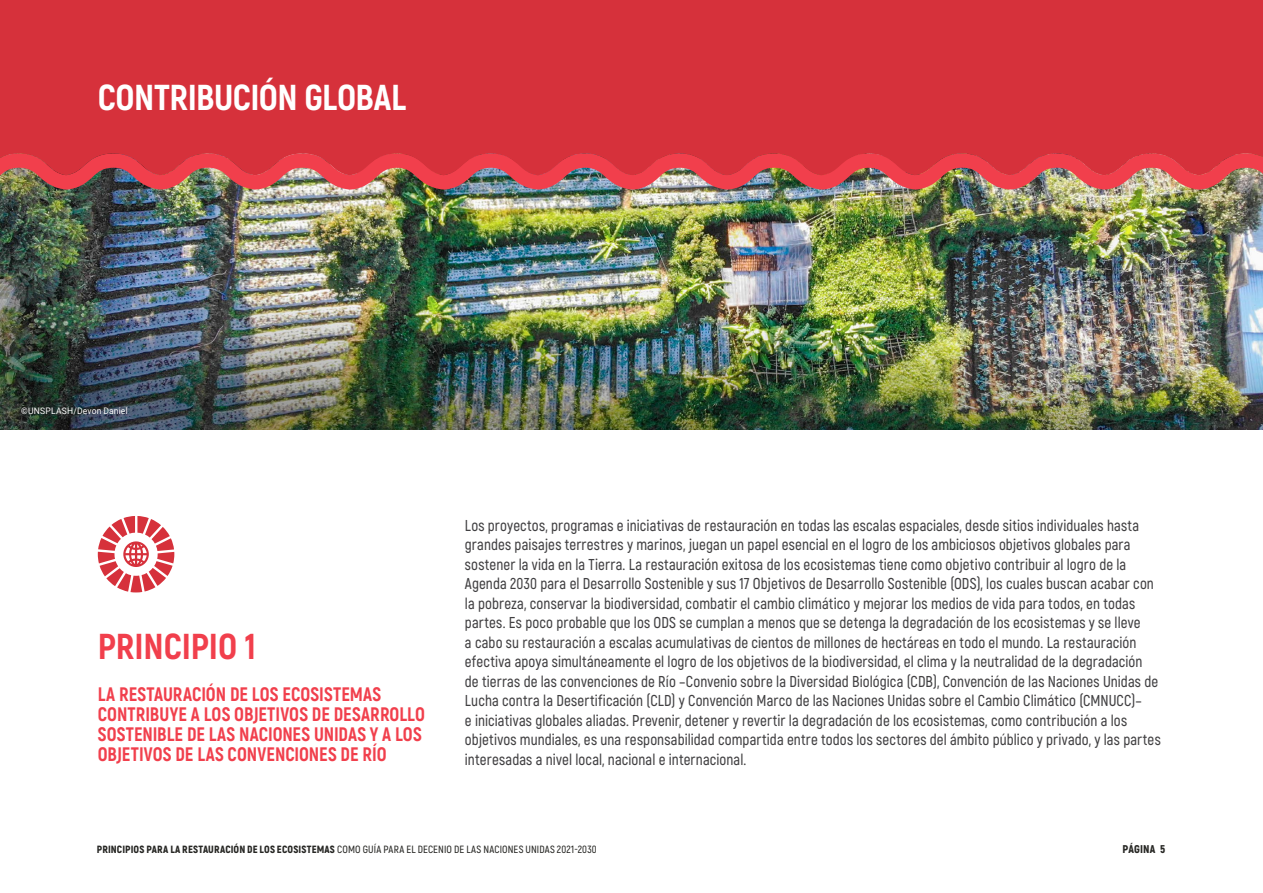
<style>
.page{position:relative;width:1263px;height:893px;background:#fff}
.page>*{position:absolute;margin:0;border:0;box-sizing:border-box;transform-origin:0 0}
.t1{font:800 36px "Akrobat";letter-spacing:-.01em;color:#fff}
.t2{font:800 36px "Akrobat";color:#f13f4c}
.t3{font:800 19.5px/20px "Akrobat";letter-spacing:.005em;color:#f13f4c;scale:.95 1}
.t4{font:600 15.75px/19.5px "Akrobat";letter-spacing:.005em;color:#414042;scale:.95 1}
.t5{font:900 11.25px "Akrobat";letter-spacing:.015em;color:#272724}
.t6{font:600 10.5px "Akrobat";letter-spacing:.015em;color:#272724}
.t7{font:9px "Roboto";letter-spacing:.015em;color:#fff;scale:.95 1}
.s1{font-weight:900}
</style>
<div class="page">
<img style="left:0;top:190px;width:1263px;height:52px">
<img style="left:0;top:242px;width:1263px;height:187px">
<svg style="left:98px;top:516px;width:76px;height:76px"></svg>
<img style="left:0;top:175px;width:1263px;height:15px">
<svg style="left:0;top:0;width:1263px;height:175px;background:#d6323c"></svg>
<h1 class="t1" style="left:98px;top:75px;width:310px">CONTRIBUCIÓN GLOBAL</h1>
<p class="t7" style="left:21px;top:404px;width:113px">©UNSPLASH/Devon Daniel</p>
<h1 class="t2" style="left:98px;top:624px;width:159px">PRINCIPIO 1</h1>
<p class="t3" style="left:98px;top:684px;width:346px">LA RESTAURACIÓN DE LOS ECOSISTEMAS CONTRIBUYE A LOS OBJETIVOS DE DESARROLLO SOSTENIBLE DE LAS NACIONES UNIDAS Y A LOS OBJETIVOS DE LAS CONVENCIONES DE RÍO</p>
<p class="t4" style="left:465px;top:515px;width:734px">Los proyectos, programas e iniciativas de restauración en todas las escalas espaciales, desde sitios individuales hasta grandes paisajes terrestres y marinos, juegan un papel esencial en el logro de los ambiciosos objetivos globales para sostener la vida en la Tierra. La restauración exitosa de los ecosistemas tiene como objetivo contribuir al logro de la Agenda 2030 para el Desarrollo Sostenible y sus 17 Objetivos de Desarrollo Sostenible (ODS), los cuales buscan acabar con la pobreza, conservar la biodiversidad, combatir el cambio climático y mejorar los medios de vida para todos, en todas partes. Es poco probable que los ODS se cumplan a menos que se detenga la degradación de los ecosistemas y se lleve<br>a cabo su restauración a escalas acumulativas de cientos de millones de hectáreas en todo el mundo. La restauración efectiva apoya simultáneamente el logro de los objetivos de la biodiversidad, el clima y la neutralidad de la degradación<br>de tierras de las convenciones de Río –Convenio sobre la Diversidad Biológica (CDB), Convención de las Naciones Unidas de Lucha contra la Desertificación (CLD) y Convención Marco de las Naciones Unidas sobre el Cambio Climático (CMNUCC)–<br>e iniciativas globales aliadas. Prevenir, detener y revertir la degradación de los ecosistemas, como contribución a los objetivos mundiales, es una responsabilidad compartida entre todos los sectores del ámbito público y privado, y las partes interesadas a nivel local, nacional e internacional.</p>
<p class="t6" style="left:97px;top:843px;width:501px"><span class="s1">PRINCIPIOS PARA LA RESTAURACIÓN DE LOS ECOSISTEMAS</span> COMO GUÍA PARA EL DECENIO DE LAS NACIONES UNIDAS 2021-2030</p>
<p class="t5" style="left:1122px;top:842px;width:44px">PÁGINA 5</p>
</div>
